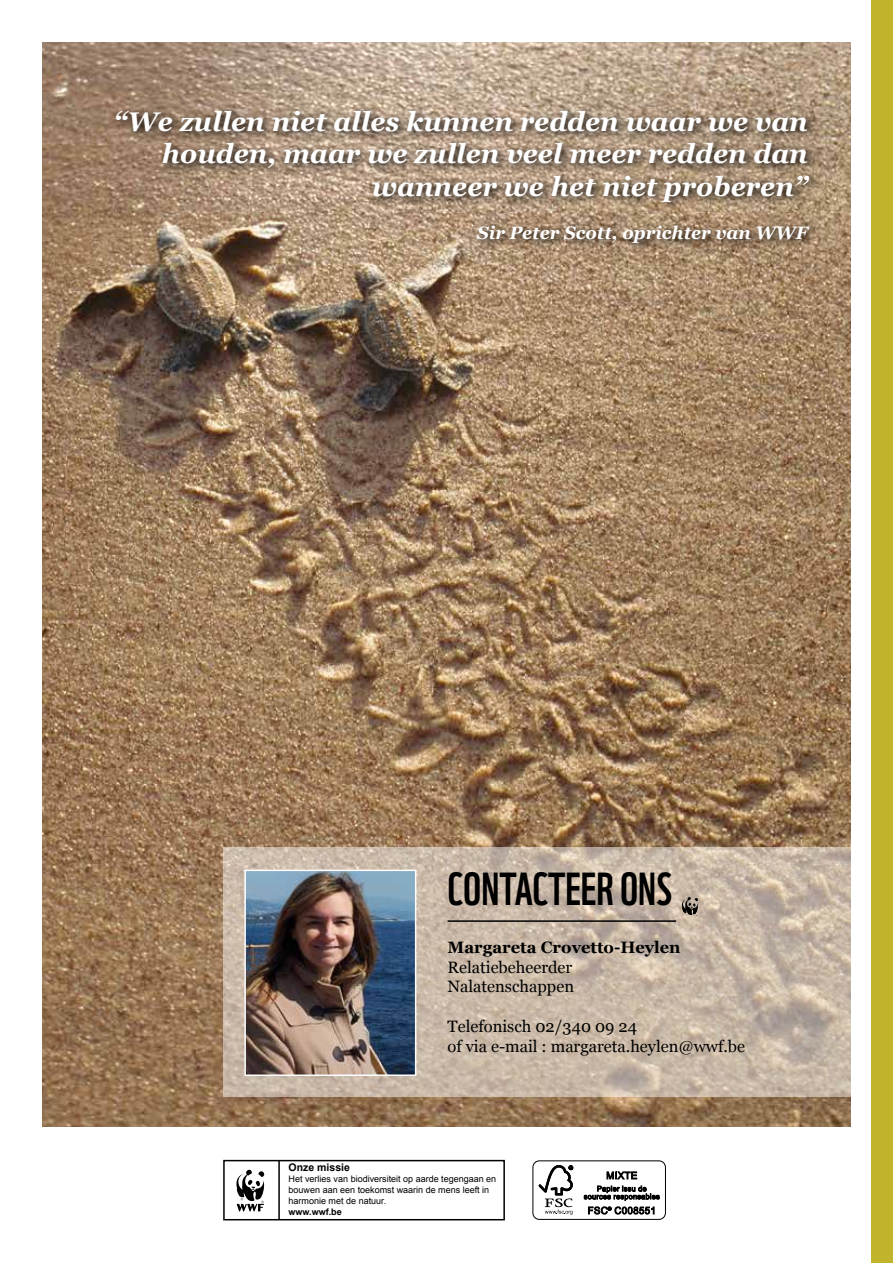
<style>
.page{position:relative;width:893px;height:1263px;background:#fff}
.page>*{position:absolute;margin:0;border:0;box-sizing:border-box;transform-origin:0 0}
.t1{font:45px "WWF";color:#000}
.t2{font:italic 700 27px/32.4px "Georgia";color:#fff;text-align:right}
.t3{font:italic 700 18px "Georgia";color:#fff}
.t4{font:16.5px/19.8px "Georgia";color:#000}
.t5{font:700 16.5px "Georgia";color:#000}
.t6{font:700 10.5px "Arial";color:#000}
.t7{font:9px/10.8px "Arial";color:#000}
.t8{font:700 9px "Arial";color:#000}
</style>
<div class="page">
<img style="left:43px;top:43px;width:807px;height:1084px">
<div style="left:872px;top:0;width:21px;height:1263px;background:#c2b32c"></div>
<div style="left:223px;top:1160px;width:282px;height:60px;border:2px solid #000"></div>
<hr style="left:278px;top:1161px;width:2px;height:59px;background:#000">
<svg style="left:236px;top:1169px;width:29px;height:43px"></svg>
<div style="left:532px;top:1160px;width:134px;height:60px;border:1px solid #000;border-radius:7px"></div>
<svg style="left:538px;top:1165px;width:35px;height:50px"></svg>
<svg style="left:607px;top:1171px;width:30px;height:8px"></svg>
<svg style="left:584px;top:1186px;width:76px;height:28px"></svg>
<svg style="left:111px;top:105px;width:710px;height:149px;background:#9c856f"></svg>
<svg style="left:223px;top:848px;width:628px;height:249px;background:#c8b8a7"></svg>
<hr style="left:448px;top:920px;width:228px;height:2px;background:#000">
<svg style="left:680px;top:894px;width:19px;height:22px"></svg>
<img style="left:247px;top:872px;width:166px;height:201px">
<div style="left:244px;top:869px;width:172px;height:207px;border:2px solid #fff"></div>
<h2 class="t2" style="left:113px;top:105px;width:696px">“We zullen niet alles kunnen redden waar we van houden, maar we zullen veel meer redden dan wanneer we het niet proberen”</h2>
<h3 class="t3" style="left:477px;top:221px;width:332px">Sir Peter Scott, oprichter van WWF</h3>
<h1 class="t1" style="left:448px;top:853px;width:226px">CONTACTEER ONS</h1>
<h3 class="t5" style="left:448px;top:936px;width:235px">Margareta Crovetto-Heylen</h3>
<h3 class="t4" style="left:448px;top:957px;width:128px">Relatiebeheerder<br>Nalatenschappen</h3>
<h3 class="t4" style="left:448px;top:1017px;width:299px">Telefonisch 02/340 09 24<br>of via e-mail : margareta.heylen@wwf.be</h3>
<p class="t6" style="left:289px;top:1161px;width:63px">Onze missie</p>
<p class="t7" style="left:289px;top:1174px;width:209px">Het verlies van biodiversiteit op aarde tegengaan en bouwen aan een toekomst waarin de mens leeft in harmonie met de natuur.</p>
<p class="t8" style="left:289px;top:1205px;width:55px">www.wwf.be</p>
</div>
